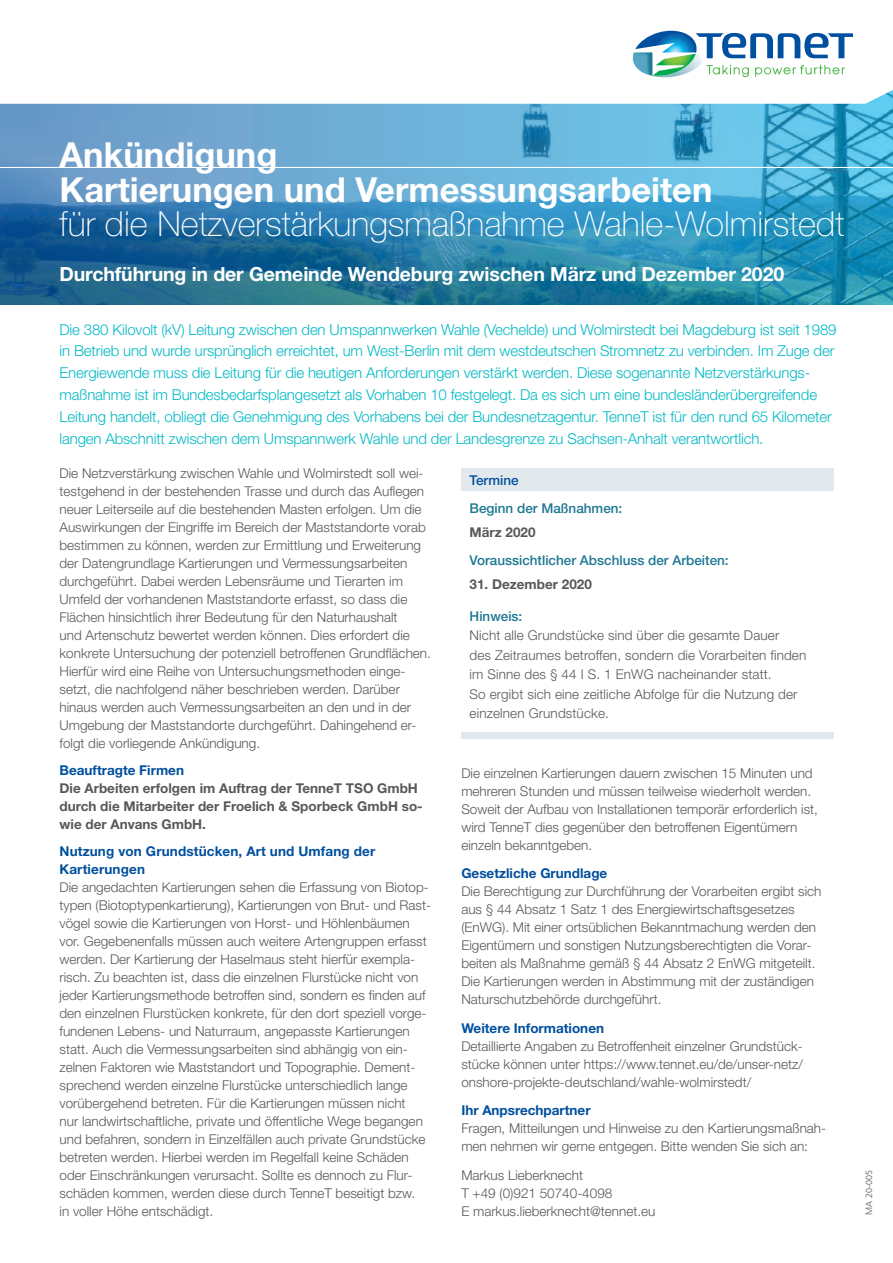
<style>
.page{position:relative;width:893px;height:1263px;background:#fff}
.page>*{position:absolute;margin:0;border:0;box-sizing:border-box;transform-origin:0 0}
.t1{font:100 34.5px "Helvetica Neue LT";color:#fff}
.t2{font:700 34.5px/34.5px "Helvetica Neue LT";color:#fff}
.t3{font:700 19.5px "Helvetica Neue LT";letter-spacing:-.005em;color:#fff}
.t4{font:300 15px/21.8px "Helvetica Neue LT";letter-spacing:-.01em;color:#03bac6}
.t5{font:300 13.5px/18px "Helvetica Neue LT";color:#57585a}
.t6{font:700 13.5px/18px "Helvetica Neue LT";color:#57585a}
.t7{font:700 13.5px/18px "Helvetica Neue LT";color:#01509f}
.t8{font:500 13.5px "Helvetica Neue LT";color:#1e7793}
.t9{font:500 13.5px "Helvetica Neue LT";color:#01509f}
.t10{font:300 9px "Frutiger LT";color:#57585a}
</style>
<div class="page">
<svg style="left:0;top:104px;width:893px;height:200px;background:#4394bc"></svg>
<hr style="left:0;top:167px;width:893px;height:1px;background:#fff">
<div style="left:461px;top:468px;width:372px;height:22px;background:#e2e9ed"></div>
<div style="left:461px;top:732px;width:372px;height:7px;background:#e2e9ed"></div>
<svg style="left:0;top:92px;width:893px;height:12px"></svg>
<svg style="left:632px;top:30px;width:261px;height:62px"></svg>
<h1 class="t2" style="left:60px;top:137px;width:654px">Ankündigung<br>Kartierungen und Vermessungsarbeiten</h1>
<h1 class="t1" style="left:60px;top:204px;width:786px">für die Netzverstärkungsmaßnahme Wahle-Wolmirstedt</h1>
<h2 class="t3" style="left:60px;top:262px;width:726px">Durchführung in der Gemeinde Wendeburg zwischen März und Dezember 2020</h2>
<p class="t4" style="left:60px;top:318px;width:778px">Die 380 Kilovolt (kV) Leitung zwischen den Umspannwerken Wahle (Vechelde) und Wolmirstedt bei Magdeburg ist seit 1989 in Betrieb und wurde ursprünglich erreichtet, um West-Berlin mit dem westdeutschen Stromnetz zu verbinden. Im Zuge der Energiewende muss die Leitung für die heutigen Anforderungen verstärkt werden. Diese sogenannte Netzverstärkungs&shy;maßnahme ist im Bundesbedarfsplangesetzt als Vorhaben 10 festgelegt. Da es sich um eine bundesländerübergreifende Leitung handelt, obliegt die Genehmigung des Vorhabens bei der Bundesnetzagentur. TenneT ist für den rund 65 Kilometer langen Abschnitt zwischen dem Umspannwerk Wahle und der Landesgrenze zu Sachsen-Anhalt verantwortlich.</p>
<p class="t5" style="left:60px;top:464px;width:373px">Die Netzverstärkung zwischen Wahle und Wolmirstedt soll wei&shy;testgehend in der bestehenden Trasse und durch das Auflegen neuer Leiterseile auf die bestehenden Masten erfolgen. Um die Auswirkungen der Eingriffe im Bereich der Maststandorte vorab bestimmen zu können, werden zur Ermittlung und Erweiterung der Datengrundlage Kartierungen und Vermessungsarbeiten durchgeführt. Dabei werden Lebensräume und Tierarten im Umfeld der vorhandenen Maststandorte erfasst, so dass die Flächen hinsichtlich ihrer Bedeutung für den Naturhaushalt<br>und Artenschutz bewertet werden können. Dies erfordert die konkrete Untersuchung der potenziell betroffenen Grundflächen.<br>Hierfür wird eine Reihe von Untersuchungsmethoden einge&shy;setzt, die nachfolgend näher beschrieben werden. Darüber hinaus werden auch Vermessungsarbeiten an den und in der Umgebung der Maststandorte durchgeführt. Dahingehend er&shy;folgt die vorliegende Ankündigung.</p>
<p class="t7" style="left:60px;top:761px;width:126px">Beauftragte Firmen</p>
<p class="t6" style="left:60px;top:779px;width:365px">Die Arbeiten erfolgen im Auftrag der TenneT TSO GmbH durch die Mitarbeiter der Froelich &amp; Sporbeck GmbH so&shy;wie der Anvans GmbH.</p>
<p class="t7" style="left:60px;top:842px;width:317px">Nutzung von Grundstücken, Art und Umfang der<br>Kartierungen</p>
<p class="t5" style="left:60px;top:878px;width:373px">Die angedachten Kartierungen sehen die Erfassung von Biotop&shy;typen (Biotoptypenkartierung), Kartierungen von Brut- und Rast&shy;vögel sowie die Kartierungen von Horst- und Höhlenbäumen vor. Gegebenenfalls müssen auch weitere Artengruppen erfasst werden. Der Kartierung der Haselmaus steht hierfür exempla&shy;risch. Zu beachten ist, dass die einzelnen Flurstücke nicht von jeder Kartierungsmethode betroffen sind, sondern es finden auf den einzelnen Flurstücken konkrete, für den dort speziell vorge&shy;fundenen Lebens- und Naturraum, angepasste Kartierungen statt. Auch die Vermessungsarbeiten sind abhängig von ein&shy;zelnen Faktoren wie Maststandort und Topographie. Dement&shy;sprechend werden einzelne Flurstücke unterschiedlich lange vorübergehend betreten. Für die Kartierungen müssen nicht<br>nur landwirtschaftliche, private und öffentliche Wege begangen und befahren, sondern in Einzelfällen auch private Grundstücke betreten werden. Hierbei werden im Regelfall keine Schäden oder Einschränkungen verursacht. Sollte es dennoch zu Flur&shy;schäden kommen, werden diese durch TenneT beseitigt bzw.<br>in voller Höhe entschädigt.</p>
<p class="t9" style="left:470px;top:472px;width:51px">Termine</p>
<p class="t8" style="left:470px;top:500px;width:154px">Beginn der Maßnahmen:</p>
<p class="t6" style="left:470px;top:523px;width:68px">März 2020</p>
<p class="t8" style="left:470px;top:552px;width:261px">Voraussichtlicher Abschluss der Arbeiten:</p>
<p class="t6" style="left:470px;top:574px;width:124px">31. Dezember 2020</p>
<p class="t8" style="left:470px;top:608px;width:54px">Hinweis:</p>
<p class="t5" style="left:470px;top:626px;width:338px;line-height:19.5px">Nicht alle Grundstücke sind über die gesamte Dauer<br>des Zeitraumes betroffen, sondern die Vorarbeiten finden im Sinne des § 44 I S. 1 EnWG nacheinander statt.<br>So ergibt sich eine zeitliche Abfolge für die Nutzung der einzelnen Grundstücke.</p>
<p class="t5" style="left:461px;top:764px;width:358px">Die einzelnen Kartierungen dauern zwischen 15 Minuten und mehreren Stunden und müssen teilweise wiederholt werden.<br>Soweit der Aufbau von Installationen temporär erforderlich ist, wird TenneT dies gegenüber den betroffenen Eigentümern einzeln bekanntgeben.</p>
<p class="t7" style="left:461px;top:864px;width:147px">Gesetzliche Grundlage</p>
<p class="t5" style="left:461px;top:882px;width:362px">Die Berechtigung zur Durchführung der Vorarbeiten ergibt sich aus § 44 Absatz 1 Satz 1 des Energiewirtschaftsgesetzes (EnWG). Mit einer ortsüblichen Bekanntmachung werden den Eigentümern und sonstigen Nutzungsberechtigten die Vorar&shy;beiten als Maßnahme gemäß § 44 Absatz 2 EnWG mitgeteilt.<br>Die Kartierungen werden in Abstimmung mit der zuständigen Naturschutzbehörde durchgeführt.</p>
<p class="t7" style="left:461px;top:1019px;width:144px">Weitere Informationen</p>
<p class="t5" style="left:461px;top:1037px;width:343px;text-align:justify">Detaillierte Angaben zu Betroffenheit einzelner Grundstück&shy;stücke können unter https://www.tennet.eu/de/unser-netz/ onshore-projekte-deutschland/wahle-wolmirstedt/</p>
<p class="t7" style="left:461px;top:1101px;width:131px">Ihr Anpsrechpartner</p>
<p class="t5" style="left:461px;top:1119px;width:366px">Fragen, Mitteilungen und Hinweise zu den Kartierungsmaßnah&shy;men nehmen wir gerne entgegen. Bitte wenden Sie sich an:</p>
<p class="t5" style="left:461px;top:1166px;width:196px">Markus Lieberknecht<br>T +49 (0)921 50740-4098<br>E markus.lieberknecht@tennet.eu</p>
<p class="t10" style="left:864px;top:1215px;width:46px;rotate:-90deg">MA 20-005</p>
</div>
